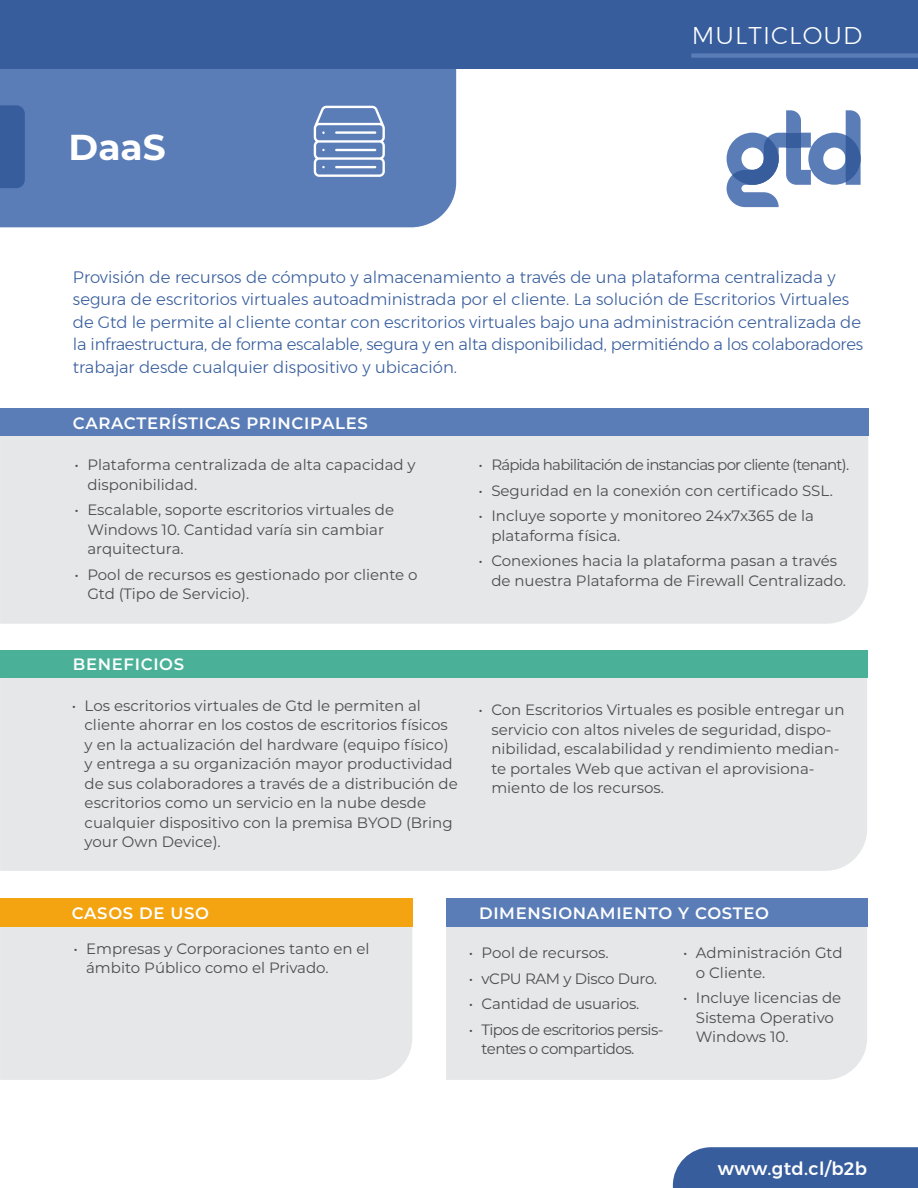
<style>
.page{position:relative;width:918px;height:1188px;background:#fff}
.page>*{position:absolute;margin:0;border:0;box-sizing:border-box;transform-origin:0 0}
.t1{font:700 36px "Montserrat";color:#fff}
.t2{font:300 24.15px "Montserrat";letter-spacing:.045em;color:#fff}
.t3{font:500 18px "Montserrat";letter-spacing:.02em;color:#fff}
.t4{font:300 16.5px/22.5px "Montserrat";color:#375d9d}
.t5{font:600 16.5px "Montserrat";letter-spacing:.04em;color:#fff}
.t6{font:15px/19.5px "Montserrat";color:#4d4d4d}
.t7{font:15px "Montserrat";letter-spacing:-.05em;color:#4d4d4d}
.t8{font:15px/19.5px "Montserrat";letter-spacing:-.035em;color:#4d4d4d}
.t9{font:15px "Montserrat";letter-spacing:-.025em;color:#4d4d4d}
</style>
<div class="page">
<div style="left:0;top:436px;width:868px;height:188px;background:#e6e7e8"></div>
<div style="left:0;top:678px;width:867px;height:193px;background:#e6e7e8"></div>
<div style="left:0;top:650px;width:867px;height:28px;background:#4ab198"></div>
<div style="left:0;top:926px;width:412px;height:154px;background:#e6e7e8"></div>
<div style="left:446px;top:926px;width:421px;height:154px;background:#e6e7e8"></div>
<div style="left:0;top:68px;width:456px;height:159px;background:#5a7db8"></div>
<svg style="left:314px;top:106px;width:71px;height:71px"></svg>
<div style="left:0;top:105px;width:25px;height:83px;background:#375d9d"></div>
<div style="left:0;top:0;width:918px;height:68px;background:#375d9d"></div>
<div style="left:0;top:408px;width:868px;height:28px;background:#5a7db8"></div>
<div style="left:0;top:898px;width:412px;height:28px;background:#f4a410"></div>
<div style="left:446px;top:898px;width:421px;height:28px;background:#5a7db8"></div>
<div style="left:691px;top:53px;width:227px;height:5px;background:#5a7db8"></div>
<div style="left:673px;top:1147px;width:245px;height:41px;background:#375d9d"></div>
<svg style="left:727px;top:110px;width:134px;height:97px"></svg>
<h1 class="t1" style="left:69px;top:121px;width:99px">DaaS</h1>
<h2 class="t2" style="left:692px;top:17px;width:172px">MULTICLOUD</h2>
<p class="t4" style="left:73px;top:266px;width:792px">Provisión de recursos de cómputo y almacenamiento a través de una plataforma centralizada y segura de escritorios virtuales autoadministrada por el cliente. La solución de Escritorios Virtuales de Gtd le permite al cliente contar con escritorios virtuales bajo una administración centralizada de la infraestructura, de forma escalable, segura y en alta disponibilidad, permitiéndo a los colaboradores trabajar desde cualquier dispositivo y ubicación.</p>
<p class="t5" style="left:73px;top:411px;width:296px">CARACTERÍSTICAS PRINCIPALES</p>
<p class="t6" style="left:87px;top:455px;width:330px;text-indent:-13px">• Plataforma centralizada de alta capacidad y disponibilidad.</p>
<p class="t6" style="left:87px;top:500px;width:308px;text-indent:-13px">• Escalable, soporte escritorios virtuales de<br>Windows 10. Cantidad varía sin cambiar arquitectura.</p>
<p class="t6" style="left:87px;top:564px;width:332px;text-indent:-13px">• Pool de recursos es gestionado por cliente o<br>Gtd (Tipo de Servicio).</p>
<p class="t5" style="left:73px;top:652px;width:113px">BENEFICIOS</p>
<p class="t7" style="left:479px;top:455px;width:372px">• Rápida habilitación de instancias por cliente (tenant).</p>
<p class="t6" style="left:479px;top:480px;width:356px">• Seguridad en la conexión con certificado SSL.</p>
<p class="t6" style="left:491px;top:506px;width:324px;text-indent:-13px">• Incluye soporte y monitoreo 24x7x365 de la plataforma física.</p>
<p class="t6" style="left:491px;top:551px;width:356px;text-indent:-13px">• Conexiones hacia la plataforma pasan a través de nuestra Plataforma de Firewall Centralizado.</p>
<p class="t6" style="left:85px;top:695px;width:375px;text-indent:-13px">• Los escritorios virtuales de Gtd le permiten al cliente ahorrar en los costos de escritorios físicos y en la actualización del hardware (equipo físico) y entrega a su organización mayor productividad de sus colaboradores a través de a distribución de escritorios como un servicio en la nube desde cualquier dispositivo con la premisa BYOD (Bring your Own Device).</p>
<p class="t6" style="left:491px;top:700px;width:355px;text-indent:-13px">• Con Escritorios Virtuales es posible entregar un servicio con altos niveles de seguridad, dispo&shy;nibilidad, escalabilidad y rendimiento median&shy;te portales Web que activan el aprovisiona&shy;miento de los recursos.</p>
<p class="t5" style="left:72px;top:901px;width:139px">CASOS DE USO</p>
<p class="t5" style="left:479px;top:901px;width:291px">DIMENSIONAMIENTO Y COSTEO</p>
<p class="t6" style="left:86px;top:938px;width:285px;text-indent:-13px">• Empresas y Corporaciones tanto en el ámbito Público como el Privado.</p>
<p class="t6" style="left:469px;top:943px;width:141px">• Pool de recursos.</p>
<p class="t9" style="left:469px;top:968px;width:190px">• vCPU RAM y Disco Duro.</p>
<p class="t6" style="left:469px;top:994px;width:172px">• Cantidad de usuarios.</p>
<p class="t8" style="left:482px;top:1019px;width:184px;text-indent:-13px">• Tipos de escritorios persis&shy;tentes o compartidos.</p>
<p class="t6" style="left:696px;top:943px;width:148px;text-indent:-13px">• Administración Gtd o Cliente.</p>
<p class="t6" style="left:696px;top:988px;width:147px;text-indent:-13px">• Incluye licencias de<br>Sistema Operativo<br>Windows 10.</p>
<p class="t3" style="left:718px;top:1154px;width:151px">www.gtd.cl/b2b</p>
</div>
